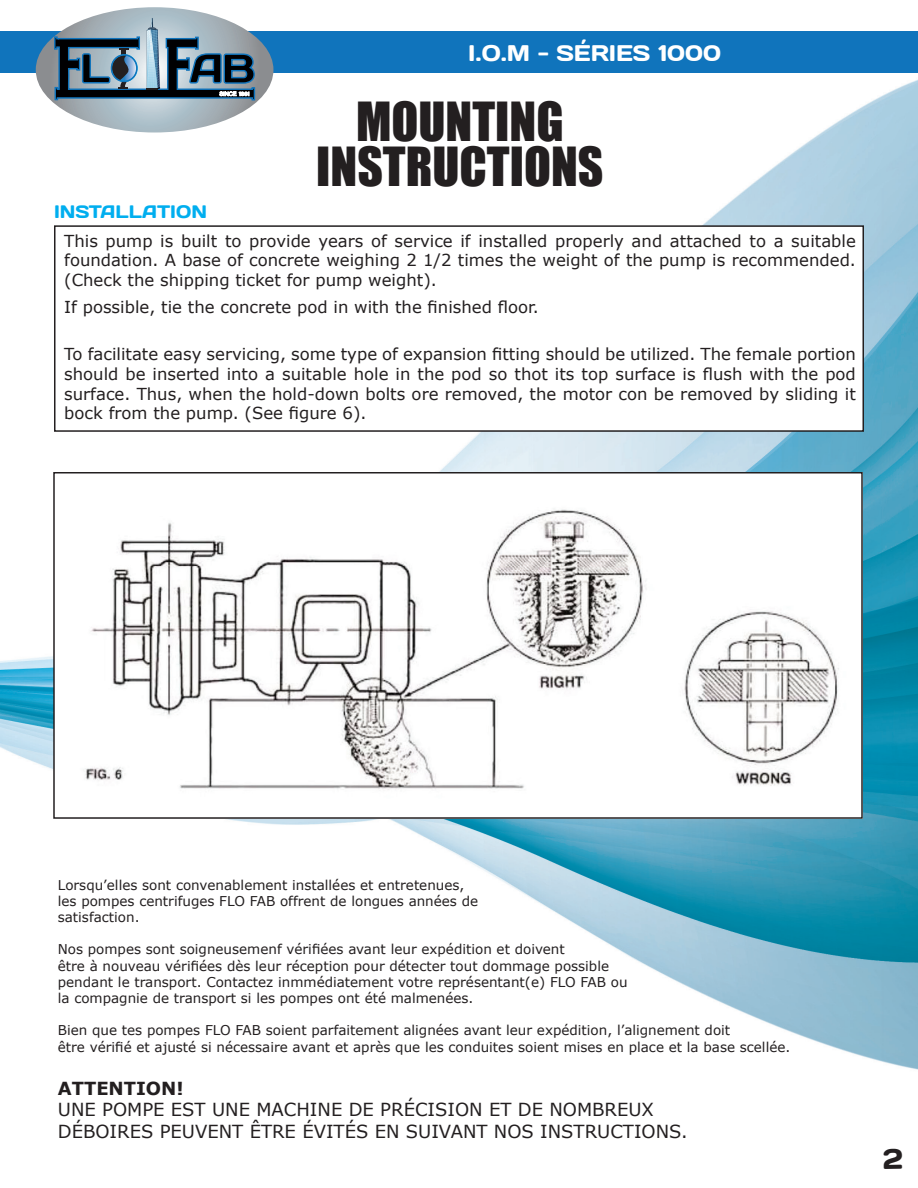
<style>
.page{position:relative;width:918px;height:1188px;background:#fff}
.page>*{position:absolute;margin:0;border:0;box-sizing:border-box;transform-origin:0 0}
.t1{font:49.5px/44.4px "Impact";color:#231f20;text-align:center}
.t2{font:22.5px "Days";color:#fff}
.t3{font:18px/21.6px "Verdana";color:#231f20}
.t4{font:18px "Days";color:#00aeef}
.t5{font:700 18px "Verdana";color:#231f20}
.t6{font:16.5px/19.8px "Verdana";color:#231f20;text-align:justify}
.t7{font:13.5px/16.2px "Verdana";color:#231f20}
</style>
<div class="page">
<img style="left:0;top:72px;width:918px;height:998px">
<div style="left:2px;top:31px;width:916px;height:41px;background:#1074bc"></div>
<hr style="left:0;top:31px;width:2px;height:41px;background:#1074bc">
<svg style="left:36px;top:7px;width:237px;height:126px"></svg>
<div style="left:55px;top:226px;width:808px;height:205px;background:#fff"></div>
<div style="left:54px;top:225px;width:810px;height:207px;border:2px solid #231f20"></div>
<img style="left:56px;top:475px;width:804px;height:341px">
<div style="left:53px;top:472px;width:810px;height:347px;border:2px solid #231f20"></div>
<h2 class="t2" style="left:468px;top:38px;width:254px">I.O.M - SÉRIES 1000</h2>
<h3 class="t4" style="left:54px;top:200px;width:154px">INSTALLATION</h3>
<h1 class="t1" style="left:316px;top:98px;width:289px">MOUNTING<br>INSTRUCTIONS</h1>
<p class="t6" style="left:64px;top:231px;width:793px">This pump is built to provide years of service if installed properly and attached to a suitable foundation. A base of concrete weighing 2 1/2 times the weight of the pump is recommended. (Check the shipping ticket for pump weight).</p>
<p class="t6" style="left:64px;top:297px;width:476px">If possible, tie the concrete pod in with the finished floor.</p>
<p class="t6" style="left:64px;top:344px;width:793px">To facilitate easy servicing, some type of expansion fitting should be utilized. The female portion should be inserted into a suitable hole in the pod so thot its top surface is flush with the pod surface. Thus, when the hold-down bolts ore removed, the motor con be removed by sliding it bock from the pump. (See figure 6).</p>
<p class="t7" style="left:58px;top:876px;width:422px">Lorsqu’elles sont convenablement installées et entretenues, les pompes centrifuges FLO FAB offrent de longues années de satisfaction.</p>
<p class="t7" style="left:58px;top:941px;width:571px">Nos pompes sont soigneusemenf vérifiées avant leur expédition et doivent<br>être à nouveau vérifiées dès leur réception pour détecter tout dommage possible pendant le transport. Contactez inmmédiatement votre représentant(e) FLO FAB ou la compagnie de transport si les pompes ont été malmenées.</p>
<p class="t7" style="left:58px;top:1022px;width:734px">Bien que tes pompes FLO FAB soient parfaitement alignées avant leur expédition, l’alignement doit<br>être vérifié et ajusté si nécessaire avant et après que les conduites soient mises en place et la base scellée.</p>
<h3 class="t5" style="left:58px;top:1076px;width:127px">ATTENTION!</h3>
<h3 class="t3" style="left:58px;top:1099px;width:598px">Une pompe est u ne machine de précision et de nombreux<br>DÉBOIRES</h3>
<h3 class="t3" style="left:160px;top:1120px;width:392px">PE UVENT ÊTRE ÉViTÉS EN SUIVANT NOS INS</h3>
<h3 class="t3" style="left:574px;top:1120px;width:116px">TRUCTIONS .</h3>
</div>
